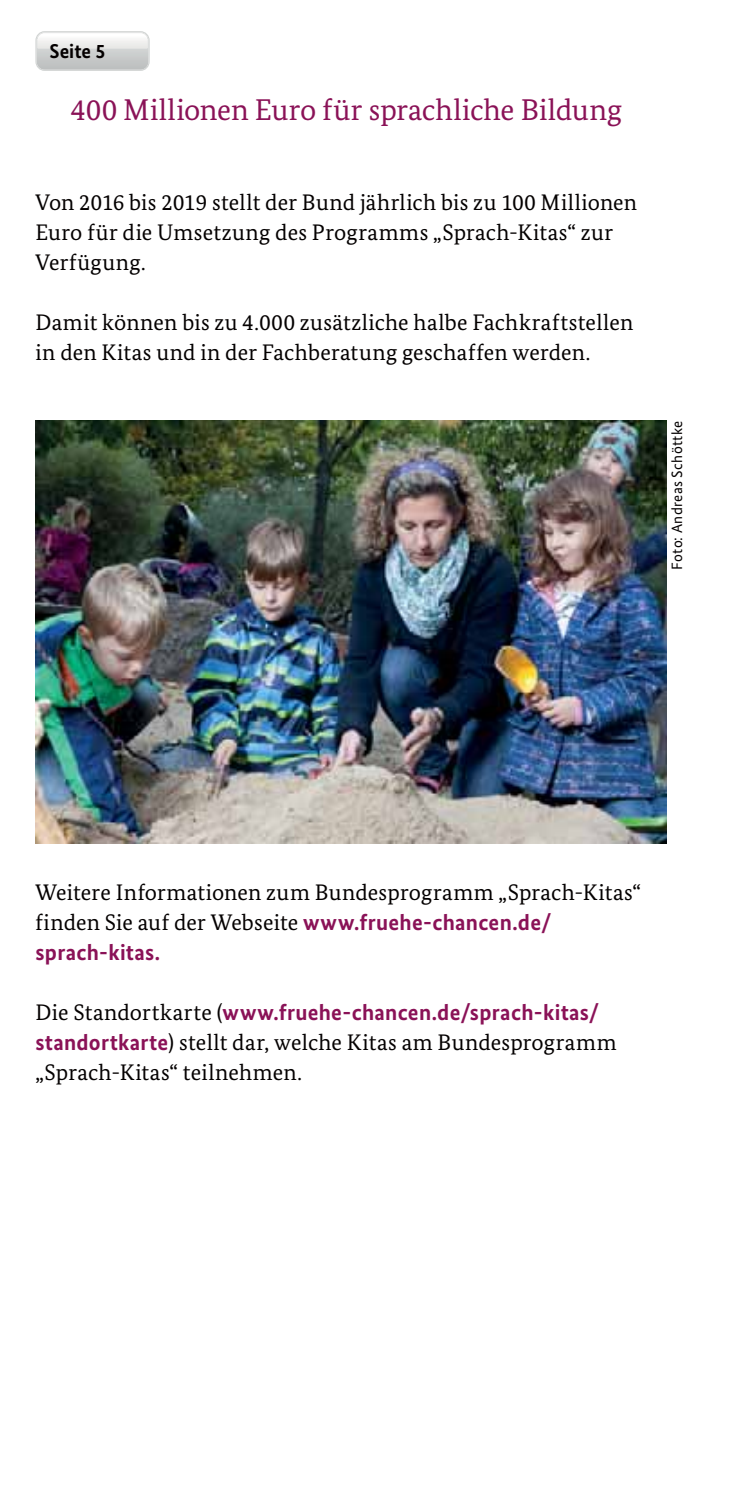
<style>
.page{position:relative;width:744px;height:1485px;background:#fff}
.page>*{position:absolute;margin:0;border:0;box-sizing:border-box;transform-origin:0 0}
.t1{font:30px "Bundes Serif";color:#8a1257}
.t2{font:22.5px/30px "Bundes Serif";letter-spacing:.015em;color:#040000}
.t3{font:700 22.5px "Bundes Sans";letter-spacing:.01em;color:#8a1257}
.t4{font:700 20px "Bundes Sans";color:#040000}
.t5{font:15px "Bundes Sans";letter-spacing:.025em;color:#040000}
.s1{font-family:"Bundes Sans";font-weight:700;color:#8a1257}
.s2{font-family:"Bundes Serif";font-weight:400;color:#040000}
</style>
<div class="page">
<img style="left:35px;top:420px;width:631px;height:424px">
<svg style="left:35px;top:31px;width:115px;height:40px;background:#d3d5d4"></svg>
<img style="left:38px;top:34px;width:109px;height:8px">
<p class="t4" style="left:50px;top:43px;width:57px">Seite 5</p>
<h1 class="t1" style="left:71px;top:98px;width:553px">400 Millionen Euro für sprachliche Bildung</h1>
<p class="t2" style="left:35px;top:189px;width:603px">Von 2016 bis 2019 stellt der Bund jährlich bis zu 100 Millionen<br>Euro für die Umsetzung des Programms „Sprach-Kitas“ zur<br>Verfügung.</p>
<p class="t2" style="left:35px;top:309px;width:599px">Damit können bis zu 4.000 zusätzliche halbe Fachkraftstellen in den Kitas und in der Fachberatung geschaffen werden.</p>
<p class="t5" style="left:668px;top:570px;width:151px;rotate:-90deg">Foto: Andreas Schöttke</p>
<p class="t2" style="left:35px;top:879px;width:607px">Weitere Informationen zum Bundesprogramm „Sprach-Kitas“ finden Sie auf der Webseite <span class="s1">www.fruehe-chancen.de/</span></p>
<p class="t3" style="left:35px;top:943px;width:126px">sprach-kitas.</p>
<p class="t3" style="left:35px;top:1003px;width:565px"><span class="s2">Die Standortkarte (</span>www.fruehe-chancen.de/sprach-kitas/</p>
<p class="t2" style="left:35px;top:1029px;width:583px"><span class="s1">standortkarte</span>) stellt dar, welche Kitas am Bundesprogramm „Sprach-Kitas“ teilnehmen.</p>
</div>
